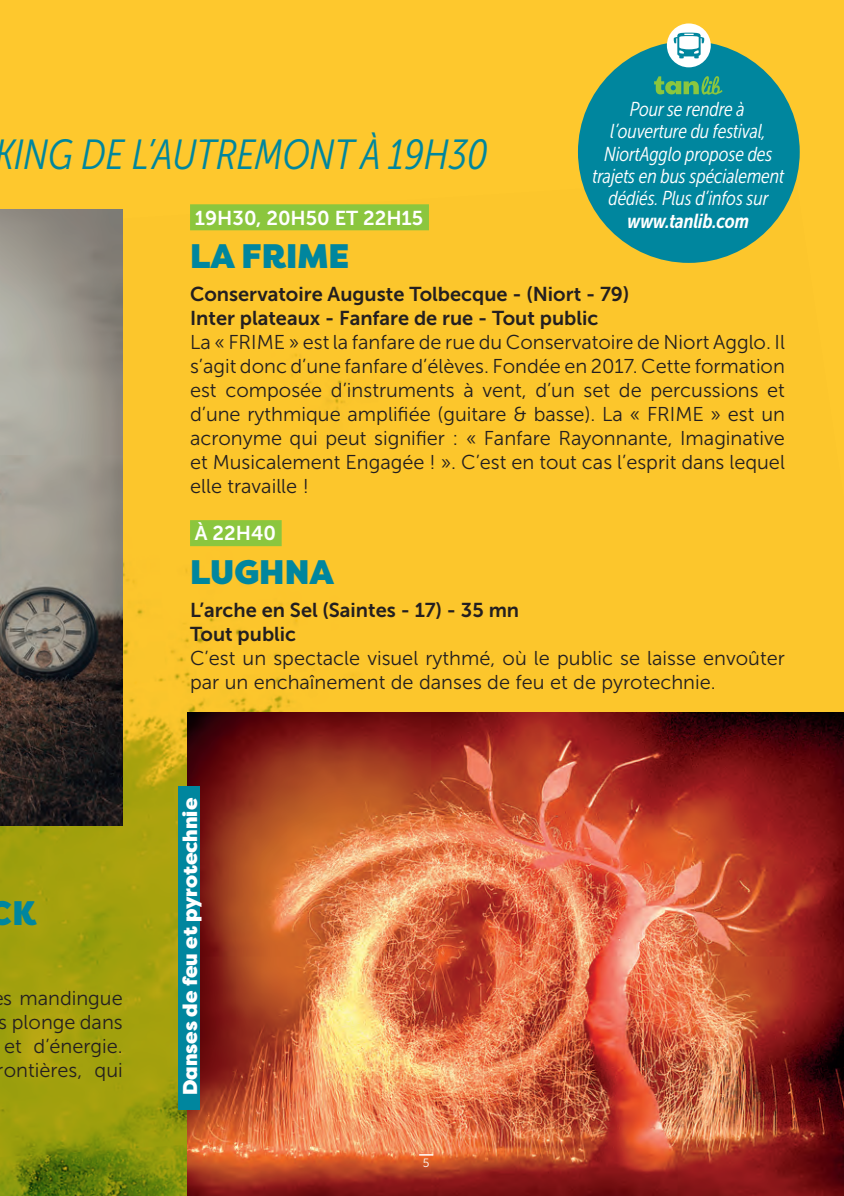
<style>
.page{position:relative;width:844px;height:1196px;background:#fff}
.page>*{position:absolute;margin:0;border:0;box-sizing:border-box;transform-origin:0 0}
.t1{font:italic 42px "Museo Sans Cond 300";color:#00869e}
.t2{font:900 34px "Filson Pro";color:#00869e}
.t3{font:20px/24px "Museo Sans 300";color:#231f20;text-align:center}
.t4{font:20px/24px "Museo Sans 700";color:#231f20}
.t5{font:italic 20px/22.4px "Museo Sans Cond 300";letter-spacing:-.01em;color:#fff;text-align:center}
.t6{font:900 20px "Filson Pro";color:#fff}
.t7{font:20px "Museo Sans 700";color:#fff}
.t8{font:italic 20px "Museo Sans Cond 700";letter-spacing:-.01em;color:#fff}
.t9{font:12px "Museo Sans 300";color:#fff}
</style>
<div class="page">
<div style="left:0;top:0;width:844px;height:174px;background:#fec82d"></div>
<img style="left:0;top:174px;width:844px;height:1021px">
<div style="left:578px;top:41px;width:221px;height:222px;background:#00869e;border-radius:50%"></div>
<svg style="left:654px;top:76px;width:68px;height:19px"></svg>
<div style="left:667px;top:23px;width:44px;height:44px;background:#fff;border-radius:50%"></div>
<svg style="left:673px;top:33px;width:31px;height:25px"></svg>
<img style="left:0;top:210px;width:123px;height:615px">
<img style="left:188px;top:712px;width:656px;height:483px">
<div style="left:179px;top:786px;width:21px;height:323px;background:#00869e"></div>
<div style="left:190px;top:520px;width:92px;height:26px;background:#8bc63e"></div>
<div style="left:190px;top:204px;width:239px;height:26px;background:#8bc63e"></div>
<svg style="left:419px;top:1153px;width:14px;height:2px"></svg>
<svg style="left:0;top:0;width:4px;height:4px"></svg>
<svg style="left:0;top:1192px;width:4px;height:4px"></svg>
<svg style="left:840px;top:0;width:4px;height:4px"></svg>
<svg style="left:840px;top:1192px;width:4px;height:4px"></svg>
<p class="t5" style="left:592px;top:98px;width:193px">Pour se rendre à l’ouverture du festival,<br>NiortAgglo propose des trajets en bus spécialement dédiés. Plus d’infos sur</p>
<p class="t8" style="left:627px;top:210px;width:123px">www.tanlib.com</p>
<h1 class="t1" style="left:-6px;top:132px;width:495px">KING DE L’AUTREMONT À 19H30</h1>
<p class="t7" style="left:195px;top:206px;width:230px">19H30, 20H50 ET 22H15</p>
<h2 class="t2" style="left:190px;top:235px;width:161px">LA FRIME</h2>
<p class="t4" style="left:190px;top:282px;width:441px">Conservatoire Auguste Tolbecque - (Niort - 79)<br>Inter plateaux - Fanfare de rue - Tout public</p>
<p class="t3" style="left:190px;top:330px;width:596px;text-align:justify">La « FRIME » est la fanfare de rue du Conservatoire de Niort Agglo. Il s’agit donc d’une fanfare d’élèves. Fondée en 2017. Cette formation est composée d’instruments à vent, d’un set de percussions et d’une rythmique amplifiée (guitare &amp; basse). La « FRIME » est un acronyme qui peut signifier : « Fanfare Rayonnante, Imaginative et Musicalement Engagée ! ». C’est en tout cas l’esprit dans lequel elle travaille !</p>
<h2 class="t2" style="left:-11px;top:891px;width:49px">CK</h2>
<p class="t3" style="left:-3px;top:986px;width:128px">s mandingue s plonge dans et d’énergie. rontières, qui</p>
<p class="t7" style="left:195px;top:522px;width:83px">À 22H40</p>
<h2 class="t2" style="left:190px;top:551px;width:145px">LUGHNA</h2>
<p class="t4" style="left:190px;top:597px;width:331px">L’arche en Sel (Saintes - 17) - 35 mn<br>Tout public</p>
<p class="t3" style="left:190px;top:646px;width:596px;text-align:left">C’est un spectacle visuel rythmé, où le public se laisse envoûter par un enchaînement de danses de feu et de pyrotechnie.</p>
<p class="t6" style="left:177px;top:1095px;width:299px;rotate:-90deg">Danses de feu et pyrotechnie</p>
<p class="t9" style="left:423px;top:1156px;width:8px">5</p>
</div>
